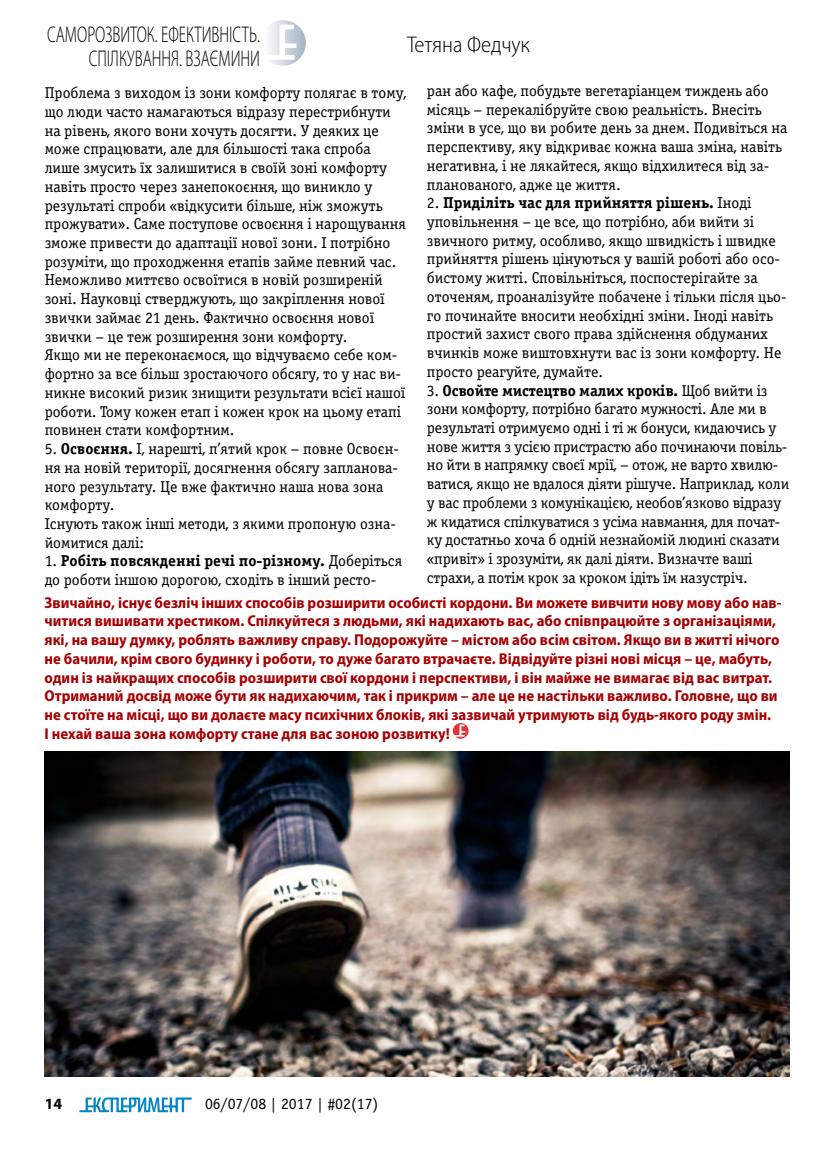
<style>
.page{position:relative;width:834px;height:1151px;background:#fff}
.page>*{position:absolute;margin:0;border:0;box-sizing:border-box;transform-origin:0 0}
.t1{font:300 semi-condensed 22.75px/24.5px "Myriad Pro";color:#000;text-align:right;scale:.75 1}
.t2{font:300 semi-condensed 22.75px "Myriad Pro";color:#000}
.t3{font:15.75px/18.7px "Officina Serif C";color:#000}
.t4{font:700 semi-condensed 15.75px/18.7px "Myriad Pro";color:#a50004}
.t5{font:700 15.75px "Myriad Pro";color:#000}
.s1{font-weight:700}
.s2{font-family:"Times New Roman";font-size:12.25px}
</style>
<div class="page">
<svg style="left:79px;top:1097px;width:113px;height:15px"></svg>
<svg style="left:269px;top:20px;width:37px;height:46px"></svg>
<img style="left:45px;top:752px;width:744px;height:324px">
<svg style="left:453px;top:723px;width:15px;height:16px"></svg>
<h1 class="t1" style="left:47px;top:23px;width:285px">САМОРОЗВИТОК. ЕФЕКТИВНІСТЬ.<br>СПІЛКУВАННЯ. ВЗАЄМИНИ</h1>
<p class="t3" style="left:45px;top:84px;width:363px">Проблема з виходом із зони комфорту полягає в тому, що люди часто намагаються відразу перестрибнути на рівень, якого вони хочуть досягти. У деяких це може спрацювати, але для більшості така спроба лише змусить їх залишитися в своїй зоні комфорту навіть просто через занепокоєння, що виникло у результаті спроби «відкусити більше, ніж зможуть прожувати». Саме поступове освоєння і нарощування зможе привести до адаптації нової зони. І потрібно розуміти, що проходження етапів займе певний час.<br>Неможливо миттєво освоїтися в новій розширеній зоні. Науковці стверджують, що закріплення нової звички займає 21 день. Фактично освоєння нової звички – це теж розширення зони комфорту.<br>Якщо ми не переконаємося, що відчуваємо себе ком&shy;фортно за все більш зростаючого обсягу, то у нас ви&shy;никне високий ризик знищити результати всієї нашої роботи. Тому кожен етап і кожен крок на цьому етапі повинен стати комфортним.</p>
<p class="t3" style="left:45px;top:440px;width:355px">5. <span class="s1">Освоєння.</span> І, нарешті, п’ятий крок – повне Освоєн&shy;ня на новій території, досягнення обсягу запланова&shy;ного результату. Це вже фактично наша нова зона комфорту.<br>Існують також інші методи, з якими пропоную озна&shy;йомитися далі:</p>
<p class="t3" style="left:45px;top:552px;width:359px">1. <span class="s1">Робіть повсякденні речі по-різному.</span> Доберіться до роботи іншою дорогою, сходіть в інший ресто-</p>
<p class="t2" style="left:407px;top:32px;width:124px">Тетяна Федчук</p>
<p class="t3" style="left:427px;top:82px;width:362px">ран або кафе, побудьте вегетаріанцем тиждень або місяць – перекалібруйте свою реальність. Внесіть зміни в усе, що ви робите день за днем. Подивіться на перспективу, яку відкриває кожна ваша зміна, навіть негативна, і не лякайтеся, якщо відхилитеся від за&shy;планованого, адже це життя.</p>
<p class="t3" style="left:427px;top:194px;width:361px">2. <span class="s1">Приділіть час для прийняття рішень.</span> Іноді уповільнення – це все, що потрібно, аби вийти зі звичного ритму, особливо, якщо швидкість і швидке прийняття рішень цінуються у вашій роботі або осо&shy;бистому житті. Сповільніться, поспостерігайте за оточеням, проаналізуйте побачене і тільки після цьо&shy;го починайте вносити необхідні зміни. Іноді навіть простий захист свого права здійснення обдуманих вчинків може виштовхнути вас із зони комфорту. Не просто реагуйте, думайте.</p>
<p class="t3" style="left:427px;top:381px;width:364px">3. <span class="s1">Освойте мистецтво малих кроків.</span> Щоб вийти із зони комфорту, потрібно багато мужності. Але ми в результаті отримуємо одні і ті ж бонуси, кидаючись у нове життя з усією пристрастю або починаючи повіль&shy;но йти в напрямку своєї мрії, – отож, не варто хвилю&shy;ватися, якщо не вдалося діяти рішуче. Наприклад, коли у вас проблеми з комунікацією, необов’язково відразу ж кидатися спілкуватися з усіма навмання, для почат&shy;ку достатньо хоча б одній незнайомій людині сказати «привіт» і зрозуміти, як далі діяти. Визначте ваші страхи, а потім крок за кроком ідіть їм назустріч.</p>
<p class="t4" style="left:45px;top:593px;width:737px">Звичайно, існує безліч інших способів розширити особисті кордони. Ви можете вивчити нову мову або нав&shy;читися вишивати хрестиком. Спілкуйтеся з людьми, які надихають вас, або співпрацюйте з організаціями, які, на вашу думку, роблять важливу справу. Подорожуйте – містом або всім світом. Якщо ви в житті нічого не бачили, крім свого будинку і роботи, то дуже багато втрачаєте. Відвідуйте різні нові місця – це, мабуть, один із найкращих способів розширити свої кордони і перспективи, і він майже не вимагає від вас витрат.<br>Отриманий досвід може бути як надихаючим, так і прикрим – але це не настільки важливо. Головне, що ви не стоїте на місці, що ви долаєте масу психічних блоків, які зазвичай утримують від будь-якого роду змін.<br>І нехай ваша зона комфорту стане для вас зоною розвитку!</p>
<p class="t5" style="left:45px;top:1094px;width:19px">14</p>
<p class="t3" style="left:205px;top:1095px;width:175px">06/07/08 <span class="s2">│</span> 2017 <span class="s2">│</span> #02(17)</p>
</div>
